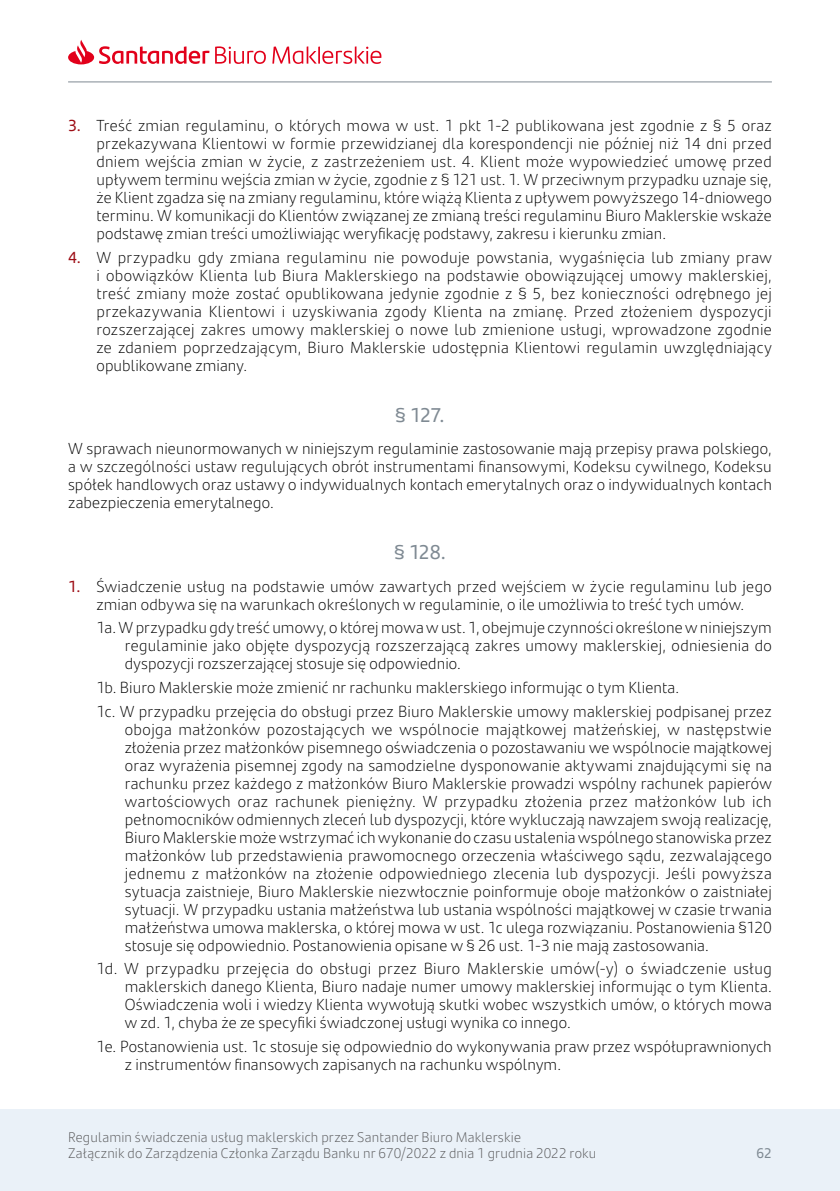
<style>
.page{position:relative;width:840px;height:1191px;background:#fff}
.page>*{position:absolute;margin:0;border:0;box-sizing:border-box;transform-origin:0 0}
.pargarf{font:20px "Santander Text";letter-spacing:-.04em;color:#7f8a93}
.numeracja_2{font:300 16px/18px "Santander Text";letter-spacing:.005em;color:#000;text-align:justify}
.numeracja_1a{font:300 16px/18px "Santander Text";letter-spacing:.015em;color:#000;text-align:justify}
.text_reg{font:300 16px/18px "Santander Text";letter-spacing:.005em;color:#000;text-align:justify}
.t1{font:300 14px/16px "Santander Text";letter-spacing:.01em;color:#58585a}
.t2{font:14px "Santander Text";color:#7f8a93}
.s1{font-weight:400;color:#9d0d15}
</style>
<div class="page">
<div style="left:0;top:1109px;width:839px;height:82px;background:#eaf1f8"></div>
<svg style="left:215px;top:46px;width:51px;height:18px"></svg>
<svg style="left:272px;top:46px;width:109px;height:18px"></svg>
<svg style="left:68px;top:40px;width:141px;height:24px"></svg>
<hr style="left:68px;top:82px;width:703px;height:1px;background:#7f8a93">
<p class="numeracja_1a" style="left:96px;top:116px;width:676px;text-indent:-28px"><span class="s1">3.</span> Treść zmian regulaminu, o których mowa w ust. 1 pkt 1-2 publikowana jest zgodnie z § 5 oraz przekazywana Klientowi w formie przewidzianej dla korespondencji nie później niż 14 dni przed dniem wejścia zmian w życie, z zastrzeżeniem ust. 4. Klient może wypowiedzieć umowę przed upływem terminu wejścia zmian w życie, zgodnie z § 121 ust. 1. W przeciwnym przypadku uznaje się, że Klient zgadza się na zmiany regulaminu, które wiążą Klienta z upływem powyższego 14-dniowego terminu. W komunikacji do Klientów związanej ze zmianą treści regulaminu Biuro Maklerskie wskaże podstawę zmian treści umożliwiając weryfikację podstawy, zakresu i kierunku zmian.</p>
<p class="numeracja_1a" style="left:96px;top:247px;width:676px;text-indent:-28px"><span class="s1">4.</span> W przypadku gdy zmiana regulaminu nie powoduje powstania, wygaśnięcia lub zmiany praw i obowiązków Klienta lub Biura Maklerskiego na podstawie obowiązującej umowy maklerskiej, treść zmiany może zostać opublikowana jedynie zgodnie z § 5, bez konieczności odrębnego jej przekazywania Klientowi i uzyskiwania zgody Klienta na zmianę. Przed złożeniem dyspozycji rozszerzającej zakres umowy maklerskiej o nowe lub zmienione usługi, wprowadzone zgodnie ze zdaniem poprzedzającym, Biuro Maklerskie udostępnia Klientowi regulamin uwzględniający opublikowane zmiany.</p>
<p class="pargarf" style="left:395px;top:400px;width:51px">§ 127.</p>
<p class="text_reg" style="left:68px;top:439px;width:705px">W sprawach nieunormowanych w niniejszym regulaminie zastosowanie mają przepisy prawa polskiego, a w szczególności ustaw regulujących obrót instrumentami finansowymi, Kodeksu cywilnego, Kodeksu spółek handlowych oraz ustawy o indywidualnych kontach emerytalnych oraz o indywidualnych kontach zabezpieczenia emerytalnego.</p>
<p class="pargarf" style="left:394px;top:537px;width:53px">§ 128.</p>
<p class="numeracja_1a" style="left:68px;top:576px;width:704px;text-align:center"><span class="s1">1.</span> Świadczenie usług na podstawie umów zawartych przed wejściem w życie regulaminu lub jego zmian odbywa się na warunkach określonych w regulaminie, o ile umożliwia to treść tych umów.</p>
<p class="numeracja_2" style="left:125px;top:618px;width:648px;text-indent:-28px">1a. W przypadku gdy treść umowy, o której mowa w ust. 1, obejmuje czynności określone w niniejszym regulaminie jako objęte dyspozycją rozszerzającą zakres umowy maklerskiej, odniesienia do dyspozycji rozszerzającej stosuje się odpowiednio.</p>
<p class="numeracja_2" style="left:96px;top:677px;width:584px">1b. Biuro Maklerskie może zmienić nr rachunku maklerskiego informując o tym Klienta.</p>
<p class="numeracja_2" style="left:125px;top:701px;width:648px;text-indent:-28px">1c. W przypadku przejęcia do obsługi przez Biuro Maklerskie umowy maklerskiej podpisanej przez obojga małżonków pozostających we wspólnocie majątkowej małżeńskiej, w następstwie złożenia przez małżonków pisemnego oświadczenia o pozostawaniu we wspólnocie majątkowej oraz wyrażenia pisemnej zgody na samodzielne dysponowanie aktywami znajdującymi się na rachunku przez każdego z małżonków Biuro Maklerskie prowadzi wspólny rachunek papierów wartościowych oraz rachunek pieniężny. W przypadku złożenia przez małżonków lub ich pełnomocników odmiennych zleceń lub dyspozycji, które wykluczają nawzajem swoją realizację, Biuro Maklerskie może wstrzymać ich wykonanie do czasu ustalenia wspólnego stanowiska przez małżonków lub przedstawienia prawomocnego orzeczenia właściwego sądu, zezwalającego jednemu z małżonków na złożenie odpowiedniego zlecenia lub dyspozycji. Jeśli powyższa sytuacja zaistnieje, Biuro Maklerskie niezwłocznie poinformuje oboje małżonków o zaistniałej sytuacji. W przypadku ustania małżeństwa lub ustania wspólności majątkowej w czasie trwania małżeństwa umowa maklerska, o której mowa w ust. 1c ulega rozwiązaniu. Postanowienia §120 stosuje się odpowiednio. Postanowienia opisane w § 26 ust. 1-3 nie mają zastosowania.</p>
<p class="numeracja_2" style="left:125px;top:959px;width:648px;text-indent:-28px">1d. W przypadku przejęcia do obsługi przez Biuro Maklerskie umów(-y) o świadczenie usług maklerskich danego Klienta, Biuro nadaje numer umowy maklerskiej informując o tym Klienta.<br>Oświadczenia woli i wiedzy Klienta wywołują skutki wobec wszystkich umów, o których mowa w zd. 1, chyba że ze specyfiki świadczonej usługi wynika co innego.</p>
<p class="numeracja_2" style="left:125px;top:1036px;width:648px;text-indent:-28px">1e. Postanowienia ust. 1c stosuje się odpowiednio do wykonywania praw przez współuprawnionych z instrumentów finansowych zapisanych na rachunku wspólnym.</p>
<p class="t1" style="left:68px;top:1128px;width:529px">Regulamin świadczenia usług maklerskich przez Santander Biuro Maklerskie<br>Załącznik do Zarządzenia Członka Zarządu Banku nr 670/2022 z dnia 1 grudnia 2022 roku</p>
<p class="t2" style="left:756px;top:1142px;width:17px">62</p>
</div>
